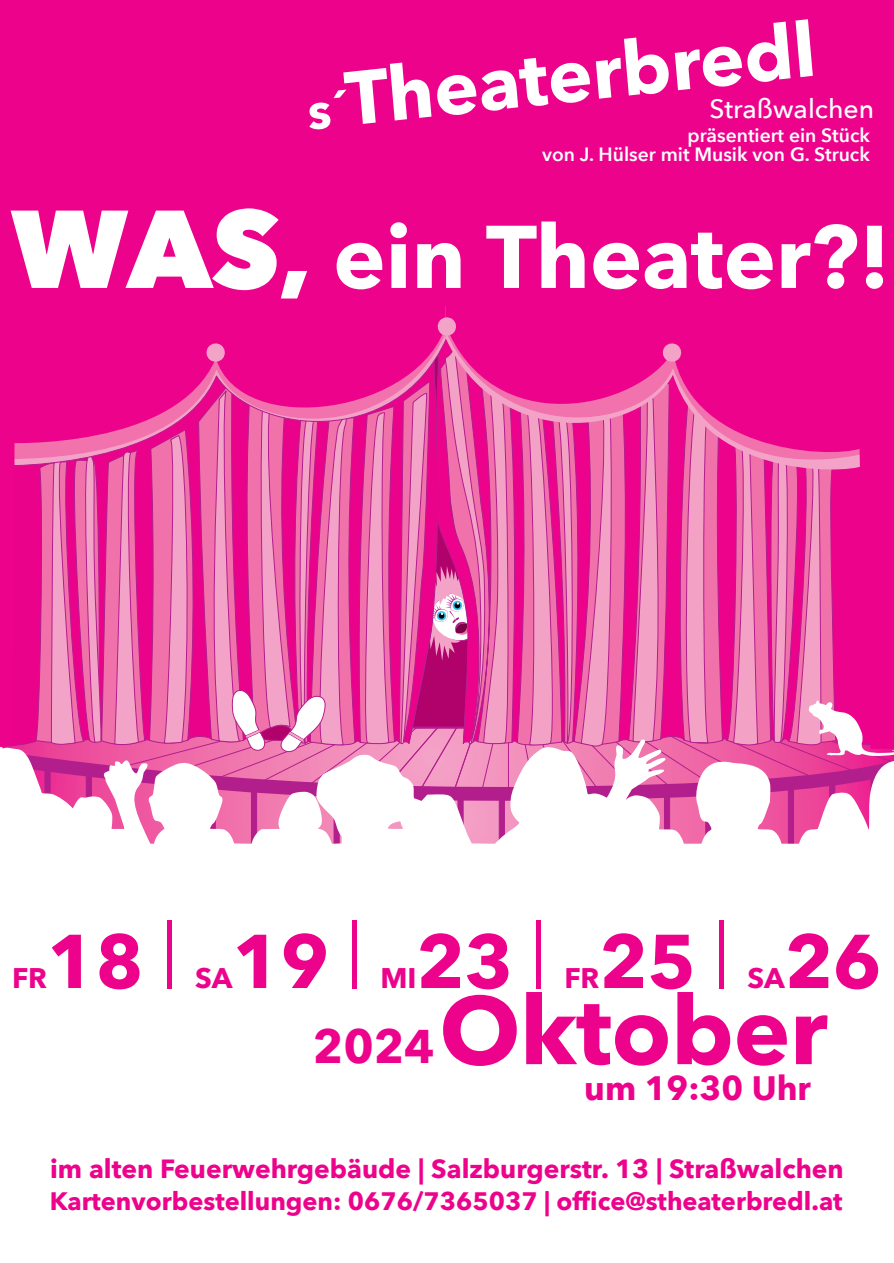
<style>
.page{position:relative;width:894px;height:1263px;background:#fff}
.page>*{position:absolute;margin:0;border:0;box-sizing:border-box;transform-origin:0 0}
.t1{font:700 95.4px "Avenir Next";letter-spacing:-.005em;color:#ed028c}
.t2{font:700 87.9px "Avenir Next";color:#fff}
.t3{font:700 75.3px "Avenir Next";letter-spacing:-.005em;color:#ed028c}
.t4{font:700 75.15px "Avenir Next";color:#fff}
.t5{font:700 33.75px "Avenir Next";color:#ed028c}
.t6{font:700 28.35px "Avenir Next";letter-spacing:-.005em;color:#ed028c}
.t7{font:500 26.55px "Avenir Next";color:#fff}
.t8{font:700 26.25px "Avenir Next";color:#ed028c}
.t9{font:700 25.2px "Avenir Next";color:#ed028c}
.t10{font:600 19.2px/19.2px "Avenir Next";color:#fff;text-align:right}
.s1{font-size:50.1px}
.s2{font-weight:800;font-size:109.2px}
.s3{font-weight:800}
.s4{font-size:47.1px}
</style>
<div class="page">
<svg style="left:16px;top:306px;width:429px;height:433px;background:#eb2c99"></svg>
<svg style="left:445px;top:306px;width:75px;height:154px;background:#ec0e8f"></svg>
<svg style="left:520px;top:306px;width:373px;height:433px;background:#eb3f9f"></svg>
<div style="left:0;top:306px;width:16px;height:433px;background:#ed028c"></div>
<svg style="left:115px;top:316px;width:395px;height:423px;background:#e94ba2"></svg>
<div style="left:0;top:0;width:893px;height:306px;background:#ed028c"></div>
<svg style="left:0;top:739px;width:893px;height:105px"></svg>
<h3 class="t4" style="left:301px;top:54px;width:513px;rotate:-6deg"><span class="s1">s´</span>Theaterbredl</h3>
<p class="t7" style="left:709px;top:91px;width:166px">Straßwalchen</p>
<p class="t10" style="left:542px;top:126px;width:329px">präsentiert ein Stück<br>von J. Hülser mit Musik von G. Struck</p>
<h2 class="t2" style="left:11px;top:200px;width:880px"><span class="s2">WAS</span><span class="s3">,</span> ein Theater?!</h2>
<h3 class="t3" style="left:47px;top:913px;width:132px">18 <sup>|</sup></h3>
<p class="t6" style="left:12px;top:960px;width:36px">FR</p>
<h3 class="t3" style="left:232px;top:913px;width:132px">19 <sup>|</sup></h3>
<h3 class="t3" style="left:416px;top:913px;width:132px">23 <sup>|</sup></h3>
<h3 class="t3" style="left:599px;top:913px;width:132px">25 <sup>|</sup></h3>
<h3 class="t3" style="left:784px;top:913px;width:98px">26</h3>
<p class="t6" style="left:195px;top:960px;width:39px">SA</p>
<p class="t6" style="left:747px;top:960px;width:39px">SA</p>
<p class="t6" style="left:380px;top:960px;width:37px">MI</p>
<p class="t6" style="left:564px;top:960px;width:36px">FR</p>
<h1 class="t1" style="left:313px;top:969px;width:516px"><span class="s4">2024</span>Oktober</h1>
<h3 class="t5" style="left:584px;top:1066px;width:228px">um 19:30 Uhr</h3>
<p class="t8" style="left:50px;top:1152px;width:794px">im alten Feuerwehrgebäude | Salzburgerstr. 13 | Straßwalchen</p>
<p class="t9" style="left:50px;top:1185px;width:793px">Kartenvorbestellungen: 0676/7365037 | office@stheaterbredl.at</p>
</div>
